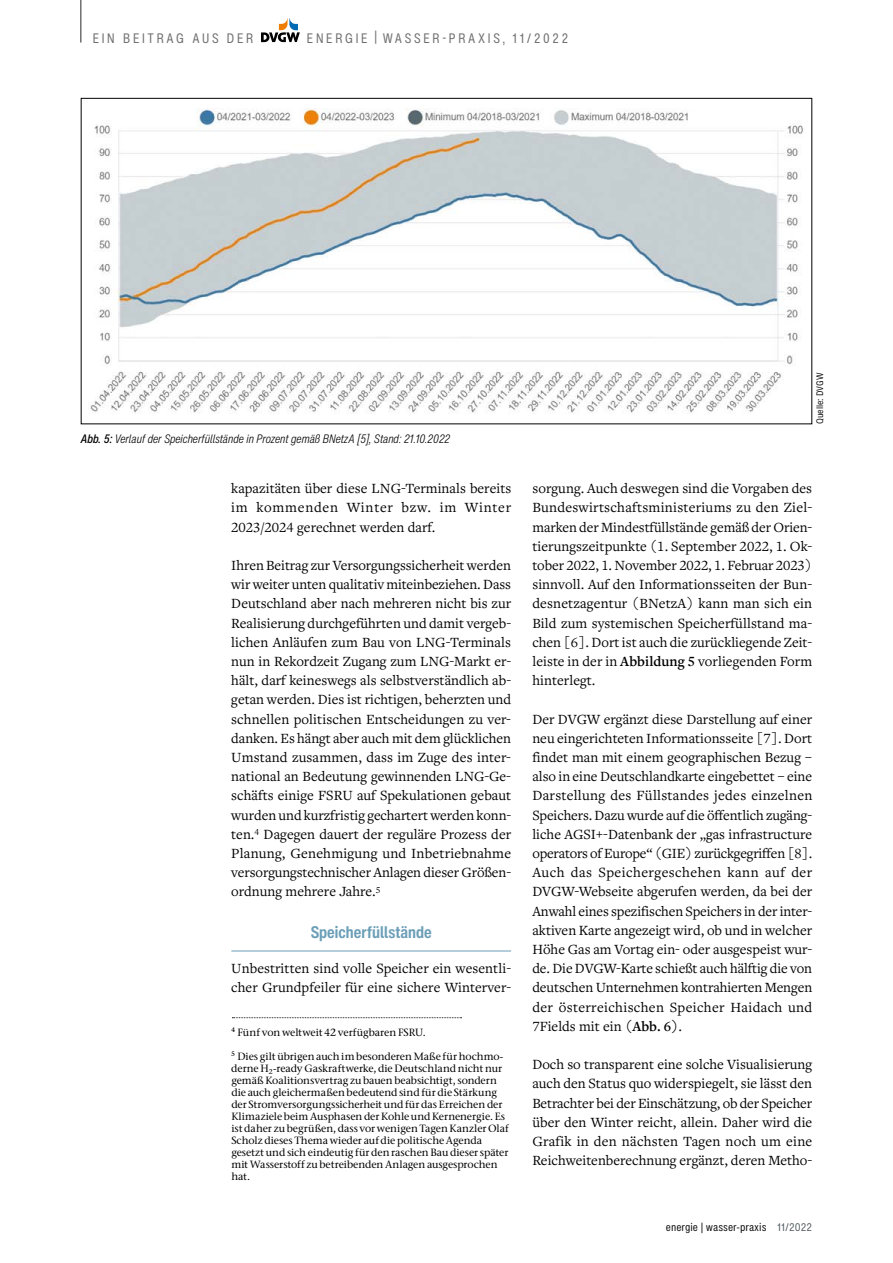
<style>
.page{position:relative;width:893px;height:1263px;background:#fff}
.page>*{position:absolute;margin:0;border:0;box-sizing:border-box;transform-origin:0 0}
.t1{font:700 condensed 16.5px "Helvetica Now Text";color:#6a9eb7}
.t2{font:500 condensed 15px "Helvetica Now Text";letter-spacing:.2em;color:#4b565b}
.t3{font:14.7px/19.2px "Freight Text Pro";letter-spacing:.005em;color:#000;text-align:justify}
.t4{font:condensed 13.5px "Helvetica Now Text";letter-spacing:.2em;color:#706f6f}
.t5{font:italic 300 condensed 12px "Helvetica Now Text";color:#000}
.t6{font:500 10.5px/12px "Stone Serif ITC Pro";letter-spacing:-.005em;color:#000}
.t7{font:condensed 10.5px "Helvetica Now Micro";color:#000}
.t8{font:condensed 9px "Helvetica Now Micro";color:#000}
.s1{font-weight:500}
.s2{font-weight:600}
.s3{color:#4b565b}
</style>
<div class="page">
<hr style="left:231px;top:951px;width:280px;height:1px;background:#6a9eb7">
<img style="left:90px;top:108px;width:713px;height:306px">
<svg style="left:232px;top:1017px;width:229px;height:1px"></svg>
<svg style="left:261px;top:18px;width:39px;height:24px"></svg>
<hr style="left:80px;top:0;width:2px;height:43px;background:#706f6f">
<p class="t4" style="left:93px;top:29px;width:162px">EIN BEITRAG AUS DER</p>
<p class="t4" style="left:307px;top:29px;width:263px">ENERGIE | WASSER-PRAXIS, 11/2022</p>
<p class="t2" style="left:89px;top:27px;width:71px">TECHNIK</p>
<p class="t5" style="left:81px;top:431px;width:371px"><span class="s1">Abb. 5:</span> Verlauf der Speicherfüllstände in Prozent gemäß BNetzA [5], Stand: 21.10.2022</p>
<p class="t8" style="left:813px;top:424px;width:53px;rotate:-90deg">Quelle: DVGW</p>
<p class="t3" style="left:231px;top:478px;width:281px">kapazitäten über diese LNG-Terminals bereits im kommenden Winter bzw. im Winter 2023/2024 gerechnet werden darf.</p>
<p class="t3" style="left:231px;top:555px;width:281px">Ihren Beitrag zur Versorgungssicherheit werden wir weiter unten qualitativ miteinbeziehen. Dass Deutschland aber nach mehreren nicht bis zur Realisierung durchgeführten und damit vergeb&shy;lichen Anläufen zum Bau von LNG-Terminals nun in Rekordzeit Zugang zum LNG-Markt er&shy;hält, darf keineswegs als selbstverständlich ab&shy;getan werden. Dies ist richtigen, beherzten und schnellen politischen Entscheidungen zu ver&shy;danken. Es hängt aber auch mit dem glücklichen Umstand zusammen, dass im Zuge des inter&shy;national an Bedeutung gewinnenden LNG-Ge&shy;schäfts einige FSRU auf Spekulationen gebaut wurden und kurzfristig gechartert werden konn&shy;ten.<sup>4</sup> Dagegen dauert der reguläre Prozess der Planung, Genehmigung und Inbetriebnahme versorgungstechnischer Anlagen dieser Größen&shy;ordnung mehrere Jahre.<sup>5</sup></p>
<p class="t1" style="left:311px;top:921px;width:123px">Speicherfüllstände</p>
<p class="t3" style="left:231px;top:958px;width:281px">Unbestritten sind volle Speicher ein wesentli&shy;cher Grundpfeiler für eine sichere Winterver-</p>
<p class="t6" style="left:231px;top:1026px;width:196px">4 Fünf von weltweit 42 verfügbaren FSRU.</p>
<p class="t6" style="left:231px;top:1050px;width:279px">5 Dies gilt übrigen auch im besonderen Maße für hochmo&shy;derne H<sub>2</sub>-ready Gaskraftwerke, die Deutschland nicht nur gemäß Koalitionsvertrag zu bauen beabsichtigt, sondern die auch gleichermaßen bedeutend sind für die Stärkung der Stromversorgungssicherheit und für das Erreichen der Klimaziele beim Ausphasen der Kohle und Kernenergie. Es ist daher zu begrüßen, dass vor wenigen Tagen Kanzler Olaf Scholz dieses Thema wieder auf die politische Agenda gesetzt und sich eindeutig für den raschen Bau dieser später mit Wasserstoff zu betreibenden Anlagen ausgesprochen hat.</p>
<p class="t3" style="left:532px;top:478px;width:281px">sorgung. Auch deswegen sind die Vorgaben des Bundeswirtschaftsministeriums zu den Ziel&shy;marken der Mindestfüllstände gemäß der Orien&shy;tierungszeitpunkte (1. September 2022, 1. Ok&shy;tober 2022, 1. November 2022, 1. Februar 2023) sinnvoll. Auf den Informationsseiten der Bun&shy;desnetzagentur (BNetzA) kann man sich ein Bild zum systemischen Speicherfüllstand ma&shy;chen [6]. Dort ist auch die zurückliegende Zeit&shy;leiste in der in <span class="s2">Abbildung 5</span> vorliegenden Form hinterlegt.</p>
<p class="t3" style="left:532px;top:709px;width:281px">Der DVGW ergänzt diese Darstellung auf einer neu eingerichteten Informationsseite [7]. Dort findet man mit einem geographischen Bezug – also in eine Deutschlandkarte eingebettet – eine Darstellung des Füllstandes jedes einzelnen Speichers. Dazu wurde auf die öffentlich zugäng&shy;liche AGSI+-Datenbank der „gas infrastructure operators of Europe“ (GIE) zurückgegriffen [8].<br>Auch das Speichergeschehen kann auf der DVGW-Webseite abgerufen werden, da bei der Anwahl eines spezifischen Speichers in der inter&shy;aktiven Karte angezeigt wird, ob und in welcher Höhe Gas am Vortag ein- oder ausgespeist wur&shy;de. Die DVGW-Karte schießt auch hälftig die von deutschen Unternehmen kontrahierten Mengen der österreichischen Speicher Haidach und 7Fields mit ein <span class="s2">(Abb. 6)</span>.</p>
<p class="t3" style="left:532px;top:1054px;width:281px">Doch so transparent eine solche Visualisierung auch den Status quo widerspiegelt, sie lässt den Betrachter bei der Einschätzung, ob der Speicher über den Winter reicht, allein. Daher wird die Grafik in den nächsten Tagen noch um eine Reichweitenberechnung ergänzt, deren Metho-</p>
<p class="t7" style="left:666px;top:1220px;width:148px">energie | wasser-praxis <span class="s3">11/2022</span></p>
</div>
